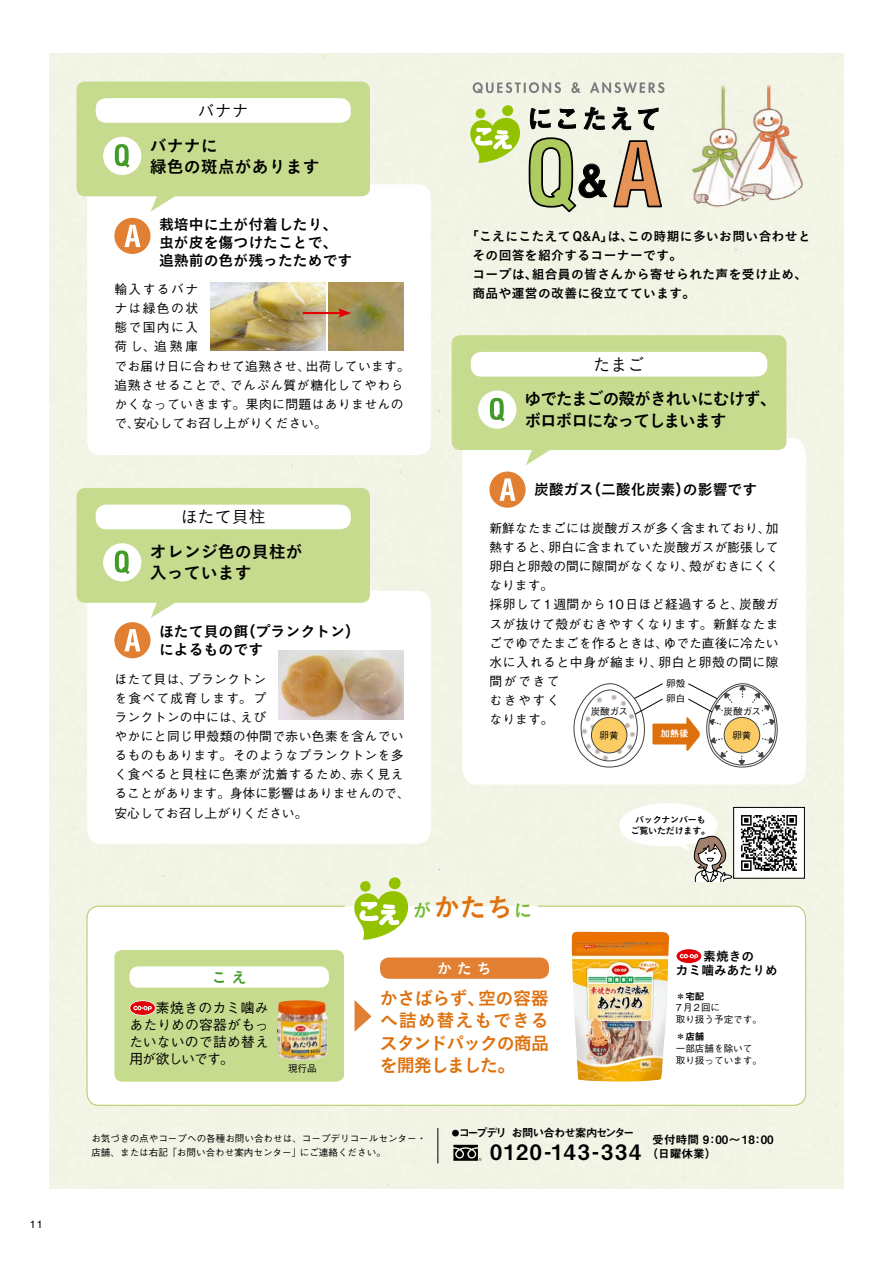
<style>
.page{position:relative;width:893px;height:1263px;background:#fff}
.page>*{position:absolute;margin:0;border:0;box-sizing:border-box;transform-origin:0 0}
.t1{font:43.05px "Midashi Go Pr 6 N MB31";color:#000}
.t2{font:26.85px "Midashi Go Pr 6 N MB31";letter-spacing:.01em;color:#000}
.t3{font:26.25px "Koburina Go Std N W6";color:#de710d}
.t4{font:21.3px "Midashi Go Pr 6 N MB31";letter-spacing:.08em;color:#000}
.t5{font:18px/22.4px "Koburina Go Std N W6";letter-spacing:-.045em;color:#de710d}
.t6{font:16.95px/21.3px "Koburina Go Std N W6";color:#000}
.t7{font:16.95px/21.3px "Koburina Go Std N W6";letter-spacing:-.065em;color:#000}
.t8{font:16.95px "Koburina Go Std N W3";color:#000}
.t9{font:14.85px/18px "Koburina Go Std N W6";color:#000}
.t10{font:14.85px "Koburina Go Std N W6";color:#fff}
.t11{font:14.85px "Koburina Go Std N W6";color:#419b27}
.t12{font:500 13.8px/16.8px "Gothic BBB Pr 6 N";letter-spacing:.01em;color:#000;text-align:justify}
.t13{font:500 12.75px/19.2px "Gothic BBB Pr 6 N";letter-spacing:.03em;color:#000;text-align:justify}
.t14{font:500 12.75px/19.2px "Gothic BBB Pr 6 N";color:#000}
.t15{font:12.75px/19.2px "Koburina Go Std N W6";letter-spacing:.03em;color:#000}
.t16{font:500 12.75px/19.2px "Gothic BBB Pr 6 N";letter-spacing:.01em;color:#000}
.t17{font:500 12.75px/19.2px "Gothic BBB Pr 6 N";letter-spacing:.05em;color:#000}
.t18{font:12.75px/13.8px "Koburina Go Std N W6";color:#000;text-align:center}
.t19{font:500 12.75px "Gothic BBB Pr 6 N";letter-spacing:.1em;color:#000}
.t20{font:11.7px/14.9px "Midashi Go Pr 6 N MB31";color:#000}
.t21{font:11.4px "Midashi Go Pr 6 N MB31";letter-spacing:-.095em;color:#000}
.t22{font:10.65px "Helvetica LT Std";color:#000}
.t23{font:500 9.6px/11.7px "Gothic BBB Pr 6 N";color:#000}
.t24{font:9.6px "Midashi Go Pr 6 N MB31";color:#000}
.t25{font:9.6px "Midashi Go Pr 6 N MB31";color:#fff}
.t26{font:9px/10.6px "Koburina Go Std N W6";letter-spacing:-.025em;color:#000;text-align:center}
.t27{font:7.65px "Midashi Go Pr 6 N MB31";color:#000}
.s1{font-size:18.45px;color:#73b92d}
</style>
<div class="page">
<div style="left:49px;top:53px;width:795px;height:1135px;background:#f1f3e5"></div>
<div style="left:87px;top:906px;width:719px;height:200px;background:#fff;border:1px solid #adcb5e;border-radius:12px"></div>
<div style="left:360px;top:881px;width:11px;height:10px;background:#92c200;border-radius:50%"></div>
<div style="left:389px;top:877px;width:12px;height:12px;background:#92c200;border-radius:50%"></div>
<svg style="left:354px;top:890px;width:54px;height:50px"></svg>
<div style="left:87px;top:184px;width:344px;height:271px;background:#fff;border-radius:13px"></div>
<div style="left:114px;top:218px;width:37px;height:36px;background:#e17f32;border-radius:50%"></div>
<svg style="left:124px;top:225px;width:16px;height:22px"></svg>
<svg style="left:77px;top:81px;width:293px;height:131px"></svg>
<svg style="left:462px;top:438px;width:344px;height:346px"></svg>
<div style="left:489px;top:472px;width:37px;height:36px;background:#e17f32;border-radius:50%"></div>
<svg style="left:499px;top:478px;width:16px;height:23px"></svg>
<svg style="left:452px;top:335px;width:334px;height:130px"></svg>
<img style="left:685px;top:82px;width:127px;height:128px">
<div style="left:476px;top:109px;width:9px;height:9px;background:#92c200;border-radius:50%"></div>
<div style="left:502px;top:105px;width:11px;height:11px;background:#92c200;border-radius:50%"></div>
<svg style="left:470px;top:117px;width:50px;height:45px;background:#bed96a"></svg>
<svg style="left:530px;top:108px;width:21px;height:22px"></svg>
<svg style="left:558px;top:108px;width:18px;height:21px"></svg>
<svg style="left:583px;top:107px;width:22px;height:23px"></svg>
<svg style="left:611px;top:106px;width:20px;height:24px"></svg>
<svg style="left:638px;top:107px;width:21px;height:23px"></svg>
<svg style="left:473px;top:82px;width:191px;height:11px;background:#c6c8c0"></svg>
<svg style="left:528px;top:136px;width:135px;height:78px;background:#c8c3a2"></svg>
<svg style="left:355px;top:1000px;width:17px;height:32px"></svg>
<div style="left:380px;top:957px;width:169px;height:22px;background:#e17f32;border-radius:9px"></div>
<svg style="left:114px;top:950px;width:230px;height:132px;background:#cfd899"></svg>
<img style="left:572px;top:676px;width:69px;height:7px">
<img style="left:577px;top:678px;width:112px;height:90px">
<div style="left:652px;top:723px;width:40px;height:21px;background:#de710d"></div>
<svg style="left:572px;top:683px;width:91px;height:85px"></svg>
<svg style="left:686px;top:683px;width:93px;height:85px"></svg>
<svg style="left:87px;top:591px;width:344px;height:253px"></svg>
<div style="left:114px;top:622px;width:37px;height:36px;background:#e17f32;border-radius:50%"></div>
<svg style="left:124px;top:629px;width:16px;height:22px"></svg>
<svg style="left:77px;top:488px;width:293px;height:130px"></svg>
<img style="left:279px;top:651px;width:125px;height:68px">
<img style="left:211px;top:283px;width:114px;height:68px">
<img style="left:329px;top:283px;width:75px;height:68px">
<hr style="left:303px;top:312px;width:39px;height:2px;background:#e20005">
<svg style="left:338px;top:308px;width:13px;height:10px"></svg>
<img style="left:572px;top:932px;width:97px;height:150px">
<svg style="left:453px;top:1145px;width:29px;height:16px"></svg>
<hr style="left:438px;top:1128px;width:1px;height:35px;background:#000">
<img style="left:735px;top:809px;width:68px;height:67px">
<div style="left:733px;top:807px;width:72px;height:71px;border:1px solid #000"></div>
<svg style="left:619px;top:803px;width:113px;height:78px"></svg>
<svg style="left:676px;top:948px;width:26px;height:16px"></svg>
<div style="left:676px;top:949px;width:25px;height:14px;background:#e20005;border-radius:50%"></div>
<svg style="left:680px;top:954px;width:18px;height:4px"></svg>
<p class="t22" style="left:30px;top:1218px;width:14px">11</p>
<h3 class="t8" style="left:198px;top:98px;width:53px">バナナ</h3>
<h3 class="t6" style="left:150px;top:135px;width:172px">バナナに<br>緑色の斑点があります</h3>
<p class="t9" style="left:159px;top:215px;width:195px">栽培中に土が付着したり、虫が皮を傷つけたことで、追熟前の色が残ったためです</p>
<p class="t13" style="left:114px;top:279px;width:85px">輸入するバナナは緑色の状態で国内に入荷し、追熟庫</p>
<p class="t13" style="left:230px;top:355px;width:175px;text-indent:-115px">でお届け日に合わせて追熟させ、<br>でんぷん質が糖化してやわら</p>
<p class="t13" style="left:306px;top:355px;width:106px">出荷しています。</p>
<p class="t17" style="left:114px;top:375px;width:121px">追熟させることで、</p>
<p class="t13" style="left:114px;top:394px;width:291px">かくなっていきます。果肉に問題はありませんの</p>
<p class="t16" style="left:134px;top:413px;width:195px">安心してお召し上がりください。</p>
<p class="t13" style="left:114px;top:413px;width:27px">で、</p>
<h3 class="t8" style="left:181px;top:504px;width:87px">ほたて貝柱</h3>
<h3 class="t6" style="left:150px;top:541px;width:155px">オレンジ色の貝柱が入っています</h3>
<p class="t9" style="left:241px;top:623px;width:121px">（プランクトン(</p>
<p class="t9" style="left:159px;top:623px;width:106px">ほたて貝の餌によるものです</p>
<p class="t13" style="left:188px;top:668px;width:80px">プランクトン</p>
<p class="t13" style="left:114px;top:668px;width:79px">ほたて貝は、</p>
<p class="t19" style="left:114px;top:688px;width:153px">を食べて成育します。プ</p>
<p class="t13" style="left:240px;top:707px;width:27px">えび</p>
<p class="t13" style="left:114px;top:707px;width:132px">ランクトンの中には、</p>
<p class="t13" style="left:114px;top:726px;width:291px">やかにと同じ甲殻類の仲間で赤い色素を含んでい</p>
<p class="t13" style="left:114px;top:745px;width:291px">るものもあります。そのようなプランクトンを多</p>
<p class="t13" style="left:351px;top:764px;width:55px">赤く見え</p>
<p class="t16" style="left:114px;top:764px;width:297px">く食べると貝柱に色素が沈着するため、<br>ることがあります。身体に影響はありませんので、安心してお召し上がりください。</p>
<h2 class="t2" style="left:527px;top:97px;width:137px">にこたえて</h2>
<h1 class="t1" style="left:577px;top:146px;width:31px">&amp;</h1>
<p class="t15" style="left:466px;top:227px;width:169px">「こえにこたえてQ&amp;A は」、</p>
<p class="t15" style="left:472px;top:246px;width:211px">その回答を紹介するコーナーです。</p>
<p class="t15" style="left:532px;top:265px;width:277px">組合員の皆さんから寄せられた声を受け止め、</p>
<p class="t15" style="left:627px;top:227px;width:185px">この時期に多いお問い合わせと</p>
<p class="t15" style="left:472px;top:265px;width:224px">コープは、<br>商品や運営の改善に役立てています。</p>
<h3 class="t8" style="left:593px;top:351px;width:53px">たまご</h3>
<h3 class="t7" style="left:525px;top:389px;width:254px">ゆでたまごの殻がきれいにむけず、ボロボロになってしまいます</h3>
<p class="t9" style="left:586px;top:481px;width:106px">（二酸化炭素）</p>
<p class="t9" style="left:534px;top:481px;width:61px">炭酸ガス</p>
<p class="t9" style="left:683px;top:481px;width:76px">の影響です</p>
<p class="t14" style="left:548px;top:518px;width:232px;text-indent:-59px">新鮮なたまごには炭酸ガスが多く含まれており、卵白に含まれていた炭酸ガスが膨張して</p>
<p class="t13" style="left:766px;top:518px;width:14px">加</p>
<p class="t13" style="left:489px;top:537px;width:65px">熱すると、</p>
<p class="t14" style="left:489px;top:556px;width:206px">卵白と卵殻の間に隙間がなくなり、なります。</p>
<p class="t14" style="left:689px;top:556px;width:91px">殻がむきにくく</p>
<p class="t13" style="left:489px;top:594px;width:256px">採卵して1週間から10日ほど経過すると、</p>
<p class="t13" style="left:489px;top:613px;width:291px">スが抜けて殻がむきやすくなります。新鮮なたま</p>
<p class="t14" style="left:664px;top:632px;width:117px">ゆでた直後に冷たい</p>
<p class="t13" style="left:739px;top:594px;width:41px">炭酸ガ</p>
<p class="t14" style="left:659px;top:632px;width:122px;text-indent:-169px">ごでゆでたまごを作るときは、<br>卵白と卵殻の間に隙</p>
<p class="t17" style="left:489px;top:652px;width:175px">水に入れると中身が縮まり、間ができて<br>むきやすく<br>なります。</p>
<p class="t23" style="left:666px;top:676px;width:21px;line-height:14.2px">卵殻卵白</p>
<p class="t25" style="left:660px;top:726px;width:30px">加熱後</p>
<p class="t23" style="left:591px;top:705px;width:39px">炭酸ガス</p>
<p class="t23" style="left:724px;top:705px;width:39px">炭酸ガス</p>
<p class="t23" style="left:600px;top:729px;width:21px">卵黄</p>
<p class="t23" style="left:732px;top:729px;width:21px">卵黄</p>
<p class="t26" style="left:631px;top:814px;width:81px">バックナンバーもご覧いただけます。</p>
<p class="t11" style="left:212px;top:966px;width:36px">こえ</p>
<h3 class="t3" style="left:413px;top:887px;width:120px"><span class="s1">が</span>かたち<span class="s1">に</span></h3>
<p class="t10" style="left:437px;top:957px;width:56px">かたち</p>
<p class="t18" style="left:676px;top:950px;width:104px">素焼きの<br>カミ噛みあたりめ</p>
<p class="t12" style="left:129px;top:999px;width:142px;text-indent:27px">素焼きのカミ噛みあたりめの容器がもったいないので詰め替え用が欲しいです。</p>
<p class="t23" style="left:288px;top:1062px;width:30px">現行品</p>
<h3 class="t5" style="left:380px;top:987px;width:171px">かさばらず、<br>へ詰め替えもできるスタンドパックの商品を開発しました。</h3>
<h3 class="t5" style="left:478px;top:987px;width:73px">空の容器</h3>
<p class="t24" style="left:676px;top:988px;width:30px">＊宅配</p>
<p class="t23" style="left:676px;top:1001px;width:88px">7月2回に<br>取り扱う予定です。</p>
<p class="t24" style="left:676px;top:1029px;width:30px">＊店舗</p>
<p class="t23" style="left:676px;top:1042px;width:88px">一部店舗を除いて取り扱っています。</p>
<p class="t23" style="left:300px;top:1131px;width:128px;line-height:13.8px;text-indent:-208px">お気づきの点やコープへの各種お問い合わせは、コープデリコールセンター・にご連絡ください。</p>
<p class="t23" style="left:91px;top:1146px;width:211px">店舗、または右記「お問い合わせ案内センター」</p>
<p class="t21" style="left:459px;top:1123px;width:177px">コープデリお問い合わせ案内センター</p>
<p class="t27" style="left:452px;top:1126px;width:9px">●</p>
<h3 class="t4" style="left:490px;top:1135px;width:152px">0120-143-334</h3>
<p class="t20" style="left:646px;top:1131px;width:129px;text-indent:6px">受付時間 9:00〜18:00（日曜休業(</p>
</div>
